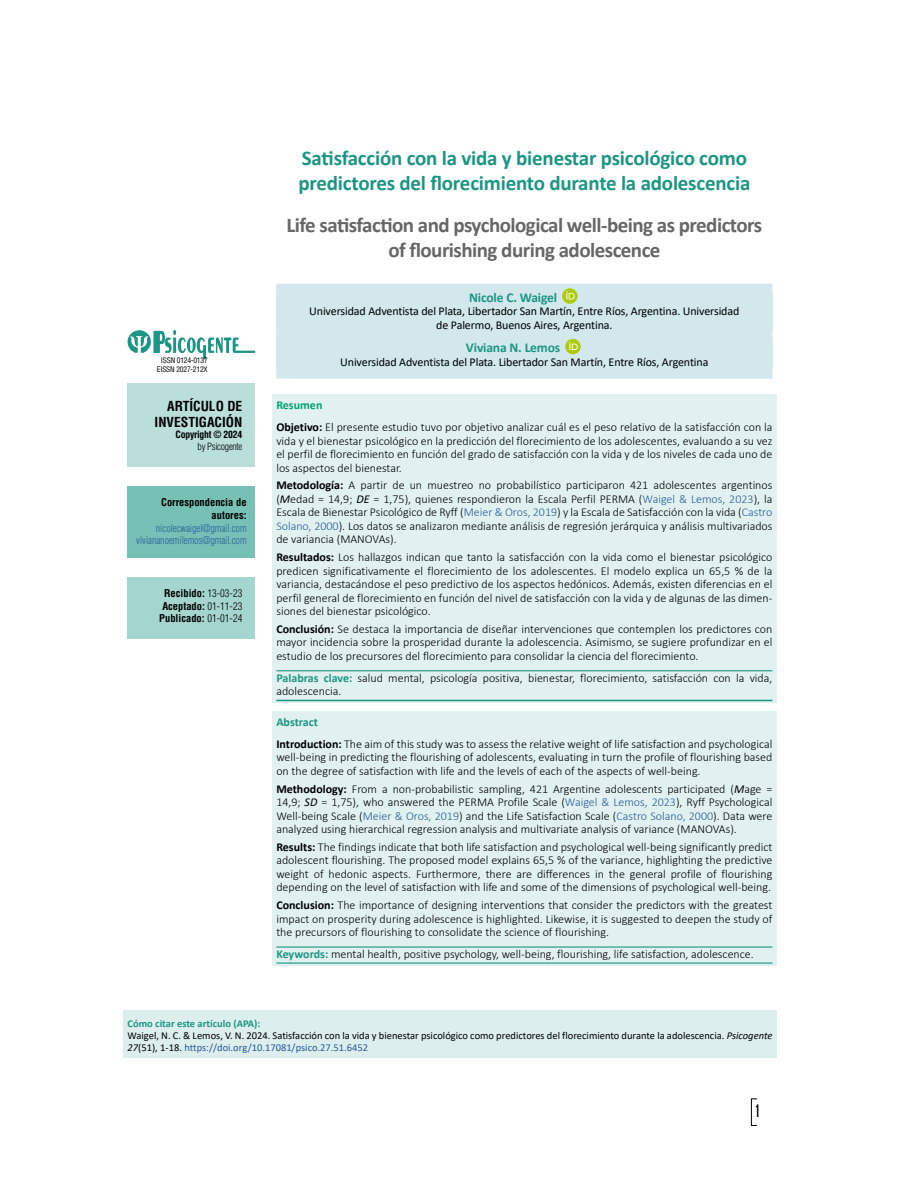
<style>
.page{position:relative;width:900px;height:1200px;background:#fff}
.page>*{position:absolute;margin:0;border:0;box-sizing:border-box;transform-origin:0 0}
.t1{font:700 21px/25.2px "Calibri";letter-spacing:-.01em;color:#1b9584}
.t2{font:700 21px/25.2px "Calibri";letter-spacing:-.025em;color:#666;text-align:center}
.t3{font:18px "Bebas Neue";color:#000;scale:.67 1}
.t4{font:700 13.5px "Calibri";letter-spacing:-.01em;color:#1b9584}
.t5{font:700 condensed 13.5px/16.2px "Helvetica LT Std";color:#000;text-align:right}
.t6{font:300 12px/13.5px "Calibri";color:#000;text-align:justify}
.t7{font:12px/13.5px "Calibri";letter-spacing:-.01em;color:#000;text-align:center}
.t8{font:10.5px/12px "Calibri";color:#000}
.t9{font:700 condensed 10.5px/12.6px "Helvetica LT Std";color:#000;text-align:center}
.t10{font:300 condensed 10.5px/12.6px "Helvetica LT Std";color:#265b9b;text-align:right;scale:.94 1}
.t11{font:700 condensed 9.75px "Helvetica LT Std";letter-spacing:-.025em;color:#000}
.t12{font:300 condensed 9.75px "Helvetica LT Std";letter-spacing:-.025em;color:#000}
.t13{font:condensed 7.5px/9px "Helvetica LT Std";letter-spacing:-.025em;color:#000;text-align:center}
.s1{font-weight:300}
.s2{font-weight:700;color:#00a36f}
.s3{font-weight:700}
.s4{font-weight:400;font-style:italic}
.s5{color:#265b9b}
.s6{font-weight:700;color:#1b9584}
.s7{font-style:italic}
</style>
<div class="page">
<svg style="left:127px;top:330px;width:128px;height:29px"></svg>
<div style="left:751px;top:1098px;width:6px;height:28px;border:1px solid #000"></div>
<div style="left:128px;top:577px;width:127px;height:61px;background:#a4d5ce"></div>
<div style="left:128px;top:486px;width:127px;height:72px;background:#76c0b5"></div>
<div style="left:128px;top:384px;width:127px;height:83px;background:#badfda"></div>
<div style="left:123px;top:1011px;width:654px;height:47px;background:#ddefed"></div>
<div style="left:276px;top:292px;width:496px;height:40px;background:#d2e8ed"></div>
<div style="left:276px;top:284px;width:496px;height:22px;background:#d2e8ed"></div>
<div style="left:276px;top:316px;width:496px;height:26px;background:#d2e8ed"></div>
<div style="left:276px;top:334px;width:496px;height:23px;background:#d2e8ed"></div>
<div style="left:276px;top:353px;width:496px;height:26px;background:#d2e8ed"></div>
<div style="left:272px;top:394px;width:505px;height:27px;background:#e1f1ef"></div>
<div style="left:272px;top:416px;width:505px;height:76px;background:#e1f1ef"></div>
<div style="left:272px;top:475px;width:505px;height:88px;background:#e1f1ef"></div>
<div style="left:272px;top:546px;width:505px;height:89px;background:#e1f1ef"></div>
<div style="left:272px;top:618px;width:505px;height:62px;background:#e1f1ef"></div>
<div style="left:272px;top:669px;width:505px;height:34px;background:#e1f1ef"></div>
<hr style="left:276px;top:670px;width:496px;height:1px;background:#1b9584">
<hr style="left:276px;top:700px;width:496px;height:1px;background:#1b9584">
<div style="left:272px;top:711px;width:505px;height:26px;background:#e1f1ef"></div>
<div style="left:272px;top:733px;width:505px;height:57px;background:#e1f1ef"></div>
<div style="left:272px;top:778px;width:505px;height:70px;background:#e1f1ef"></div>
<div style="left:272px;top:836px;width:505px;height:70px;background:#e1f1ef"></div>
<div style="left:272px;top:894px;width:505px;height:57px;background:#e1f1ef"></div>
<div style="left:272px;top:945px;width:505px;height:20px;background:#e1f1ef"></div>
<hr style="left:276px;top:946px;width:496px;height:2px;background:#1b9584">
<hr style="left:276px;top:962px;width:496px;height:2px;background:#1b9584">
<svg style="left:562px;top:288px;width:16px;height:16px"></svg>
<svg style="left:566px;top:291px;width:9px;height:9px"></svg>
<svg style="left:565px;top:339px;width:16px;height:15px"></svg>
<svg style="left:569px;top:342px;width:9px;height:8px"></svg>
<p class="t13" style="left:157px;top:356px;width:52px">ISSN 0124-0137<br>EISSN 2027-212X</p>
<p class="t5" style="left:155px;top:397px;width:89px">ARTÍCULO DE<br>INVESTIGACIÓN</p>
<p class="t11" style="left:176px;top:429px;width:68px">Copyright © 2024</p>
<p class="t12" style="left:198px;top:440px;width:46px">by Psicogente</p>
<p class="t9" style="left:161px;top:496px;width:87px;text-align:right">Correspondencia de autores:</p>
<p class="t10" style="left:136px;top:521px;width:119px">nicolecwaigel@gmail.com viviananoemilemos@gmail.com</p>
<p class="t9" style="left:159px;top:587px;width:85px">Recibido: <span class="s1">13-03-23<br></span>Aceptado: <span class="s1">01-11-23<br></span>Publicado: <span class="s1">01-01-24</span></p>
<h1 class="t1" style="left:298px;top:145px;width:453px">Satisfacción con la vida y bienestar psicológico como predictores del florecimiento durante la adolescencia</h1>
<h1 class="t2" style="left:287px;top:212px;width:477px">Life satisfaction and psychological well-being as predictors of flourishing during adolescence</h1>
<p class="t4" style="left:469px;top:288px;width:90px">Nicole C. Waigel</p>
<p class="t7" style="left:309px;top:304px;width:432px">Universidad Adventista del Plata, Libertador San Martín, Entre Ríos, Argentina. Universidad de Palermo, Buenos Aires, Argentina.</p>
<p class="t4" style="left:466px;top:338px;width:96px">Viviana N. Lemos</p>
<p class="t7" style="left:340px;top:355px;width:370px">Universidad Adventista del Plata. Libertador San Martín, Entre Ríos, Argentina</p>
<p class="t6" style="left:276px;top:394px;width:498px;line-height:22px"><span class="s2">Resumen<br></span><span class="s3">Objetivo:</span> El presente estudio tuvo por objetivo analizar cuál es el peso relativo de la satisfacción con la</p>
<p class="t6" style="left:276px;top:434px;width:498px">vida y el bienestar psicológico en la predicción del florecimiento de los adolescentes, evaluando a su vez el perfil de florecimiento en función del grado de satisfacción con la vida y de los niveles de cada uno de los aspectos del bienestar.</p>
<p class="t6" style="left:276px;top:479px;width:498px"><span class="s3">Metodología:</span> A partir de un muestreo no probabilístico participaron 421 adolescentes argentinos (<span class="s4">M</span>edad = 14,9; <span class="s4">DE</span> = 1,75), quienes respondieron la Escala Perfil PERMA (<span class="s5">Waigel &amp; Lemos, 2023</span>), la Escala de Bienestar Psicológico de Ryff (<span class="s5">Meier &amp; Oros, 2019</span>) y la Escala de Satisfacción con la vida (<span class="s5">Castro Solano, 2000</span>). Los datos se analizaron mediante análisis de regresión jerárquica y análisis multivariados de variancia (MANOVAs).</p>
<p class="t6" style="left:276px;top:550px;width:498px"><span class="s3">Resultados:</span> Los hallazgos indican que tanto la satisfacción con la vida como el bienestar psicológico predicen significativamente el florecimiento de los adolescentes. El modelo explica un 65,5 % de la variancia, destacándose el peso predictivo de los aspectos hedónicos. Además, existen diferencias en el perfil general de florecimiento en función del nivel de satisfacción con la vida y de algunas de las dimen&shy;siones del bienestar psicológico.</p>
<p class="t6" style="left:276px;top:622px;width:498px"><span class="s3">Conclusión:</span> Se destaca la importancia de diseñar intervenciones que contemplen los predictores con mayor incidencia sobre la prosperidad durante la adolescencia. Asimismo, se sugiere profundizar en el estudio de los precursores del florecimiento para consolidar la ciencia del florecimiento.</p>
<p class="t6" style="left:276px;top:671px;width:498px"><span class="s6">Palabras clave:</span> salud mental, psicología positiva, bienestar, florecimiento, satisfacción con la vida, adolescencia.</p>
<p class="t6" style="left:276px;top:711px;width:498px;line-height:22px"><span class="s6">Abstract<br></span><span class="s3">Introduction:</span> The aim of this study was to assess the relative weight of life satisfaction and psychological</p>
<p class="t6" style="left:276px;top:751px;width:498px">well-being in predicting the flourishing of adolescents, evaluating in turn the profile of flourishing based on the degree of satisfaction with life and the levels of each of the aspects of well-being.</p>
<p class="t6" style="left:276px;top:782px;width:498px"><span class="s3">Methodology:</span> From a non-probabilistic sampling, 421 Argentine adolescents participated (<span class="s4">M</span>age = 14,9; <span class="s4">SD</span> = 1,75), who answered the PERMA Profile Scale (<span class="s5">Waigel &amp; Lemos, 2023</span>), Ryff Psychological Well-being Scale (<span class="s5">Meier &amp; Oros, 2019</span>) and the Life Satisfaction Scale (<span class="s5">Castro Solano, 2000</span>). Data were analyzed using hierarchical regression analysis and multivariate analysis of variance (MANOVAs).</p>
<p class="t6" style="left:276px;top:840px;width:498px"><span class="s3">Results:</span> The findings indicate that both life satisfaction and psychological well-being significantly predict adolescent flourishing. The proposed model explains 65,5 % of the variance, highlighting the predictive weight of hedonic aspects. Furthermore, there are differences in the general profile of flourishing depending on the level of satisfaction with life and some of the dimensions of psychological well-being.</p>
<p class="t6" style="left:276px;top:898px;width:498px"><span class="s3">Conclusion:</span> The importance of designing interventions that consider the predictors with the greatest impact on prosperity during adolescence is highlighted. Likewise, it is suggested to deepen the study of the precursors of flourishing to consolidate the science of flourishing.</p>
<p class="t6" style="left:276px;top:947px;width:479px"><span class="s6">Keywords:</span> mental health, positive psychology, well-being, flourishing, life satisfaction, adolescence.</p>
<p class="t8" style="left:128px;top:1017px;width:646px"><span class="s6">Cómo citar este artículo (APA):<br></span>Waigel, N. C. &amp; Lemos, V. N. 2024. Satisfacción con la vida y bienestar psicológico como predictores del florecimiento durante la adolescencia. <span class="s7">Psicogente<br>27</span>(51), 1-18. <span class="s5">https://doi.org/10.17081/psico.27.51.6452</span></p>
<h2 class="t3" style="left:755px;top:1101px;width:8px">1</h2>
</div>
